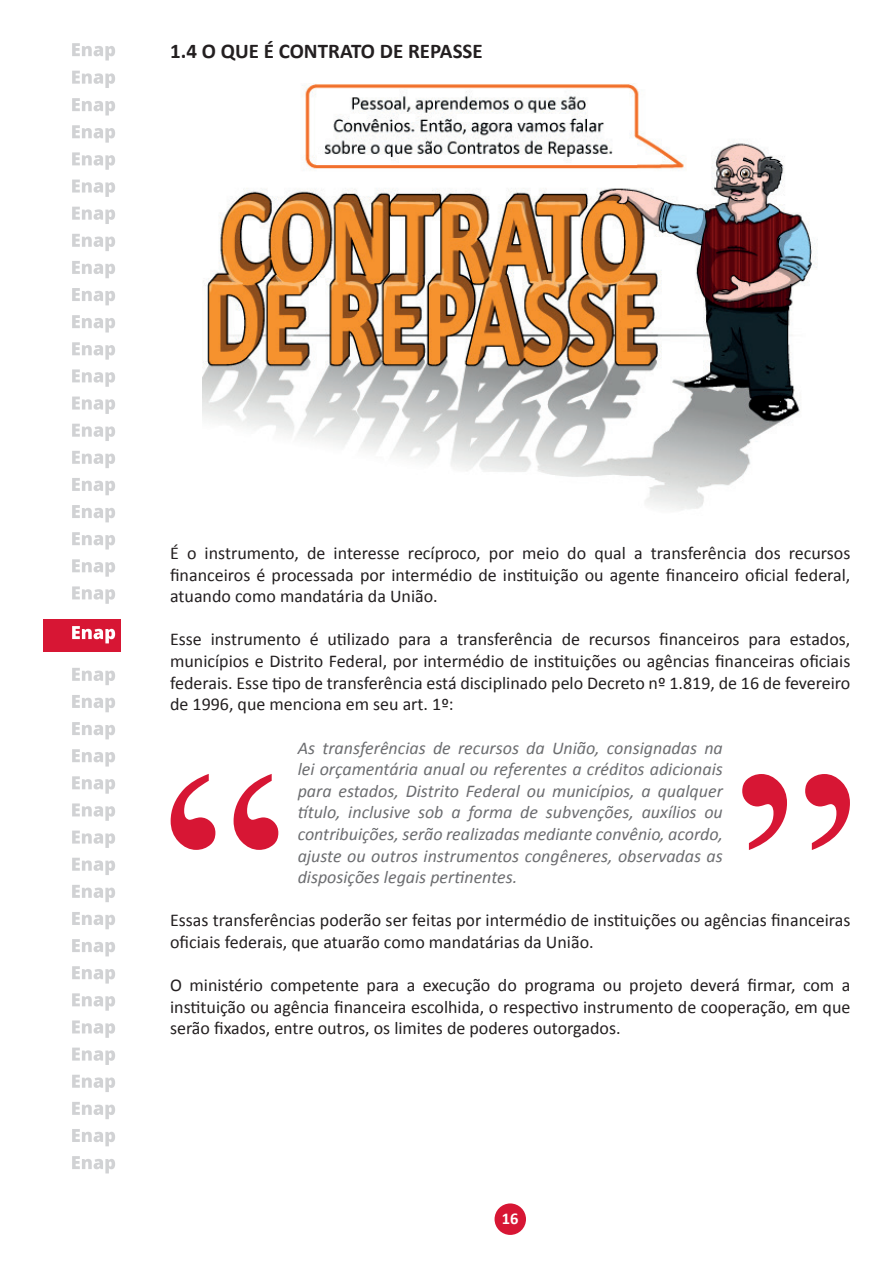
<style>
.page{position:relative;width:893px;height:1263px;background:#fff}
.page>*{position:absolute;margin:0;border:0;box-sizing:border-box;transform-origin:0 0}
.t1{font:700 21px "Calibri";color:#231f20}
.t2{font:18px/21.6px "Calibri";color:#231f20;text-align:justify}
.t3{font:italic 18px/21.6px "Calibri";color:#6c6d70;text-align:justify}
.t4{font:700 16.5px "Calibri";color:#fff}
</style>
<div class="page">
<div style="left:495px;top:1203px;width:31px;height:32px;background:#d71634;border-radius:50%"></div>
<div style="left:44px;top:619px;width:77px;height:32px;background:#d71634"></div>
<svg style="left:72px;top:626px;width:43px;height:17px"></svg>
<svg style="left:72px;top:98px;width:43px;height:17px"></svg>
<svg style="left:72px;top:125px;width:43px;height:18px"></svg>
<svg style="left:72px;top:152px;width:43px;height:18px"></svg>
<svg style="left:72px;top:180px;width:43px;height:17px"></svg>
<svg style="left:72px;top:207px;width:43px;height:17px"></svg>
<svg style="left:72px;top:234px;width:43px;height:17px"></svg>
<svg style="left:72px;top:261px;width:43px;height:17px"></svg>
<svg style="left:72px;top:288px;width:43px;height:17px"></svg>
<svg style="left:72px;top:315px;width:43px;height:17px"></svg>
<svg style="left:72px;top:342px;width:43px;height:18px"></svg>
<svg style="left:72px;top:369px;width:43px;height:18px"></svg>
<svg style="left:72px;top:397px;width:43px;height:17px"></svg>
<svg style="left:72px;top:424px;width:43px;height:17px"></svg>
<svg style="left:72px;top:451px;width:43px;height:17px"></svg>
<svg style="left:72px;top:478px;width:43px;height:17px"></svg>
<svg style="left:72px;top:505px;width:43px;height:17px"></svg>
<svg style="left:72px;top:532px;width:43px;height:17px"></svg>
<svg style="left:72px;top:559px;width:43px;height:18px"></svg>
<svg style="left:72px;top:586px;width:43px;height:18px"></svg>
<svg style="left:72px;top:668px;width:43px;height:17px"></svg>
<svg style="left:72px;top:695px;width:43px;height:17px"></svg>
<svg style="left:72px;top:722px;width:43px;height:17px"></svg>
<svg style="left:72px;top:749px;width:43px;height:17px"></svg>
<svg style="left:72px;top:776px;width:43px;height:18px"></svg>
<svg style="left:72px;top:803px;width:43px;height:18px"></svg>
<svg style="left:72px;top:830px;width:43px;height:18px"></svg>
<svg style="left:72px;top:858px;width:43px;height:17px"></svg>
<svg style="left:72px;top:885px;width:43px;height:17px"></svg>
<svg style="left:72px;top:912px;width:43px;height:17px"></svg>
<svg style="left:72px;top:939px;width:43px;height:17px"></svg>
<svg style="left:72px;top:966px;width:43px;height:17px"></svg>
<svg style="left:72px;top:993px;width:43px;height:18px"></svg>
<svg style="left:72px;top:1020px;width:43px;height:18px"></svg>
<svg style="left:72px;top:1047px;width:43px;height:18px"></svg>
<svg style="left:72px;top:1075px;width:43px;height:17px"></svg>
<svg style="left:72px;top:1102px;width:43px;height:17px"></svg>
<svg style="left:72px;top:1129px;width:43px;height:17px"></svg>
<svg style="left:72px;top:1156px;width:43px;height:17px"></svg>
<svg style="left:72px;top:71px;width:43px;height:17px"></svg>
<svg style="left:72px;top:43px;width:43px;height:18px"></svg>
<img style="left:203px;top:83px;width:615px;height:427px">
<svg style="left:234px;top:774px;width:44px;height:76px"></svg>
<svg style="left:171px;top:774px;width:44px;height:76px"></svg>
<svg style="left:742px;top:774px;width:45px;height:76px"></svg>
<svg style="left:805px;top:774px;width:45px;height:76px"></svg>
<p class="t1" style="left:170px;top:38px;width:314px">1.4 O QUE É CONTRATO DE REPASSE</p>
<p class="t2" style="left:170px;top:542px;width:682px">É o instrumento, de interesse recíproco, por meio do qual a transferência dos recursos financeiros é processada por intermédio de instituição ou agente financeiro oficial federal, atuando como mandatária da União.</p>
<p class="t2" style="left:170px;top:629px;width:682px">Esse instrumento é utilizado para a transferência de recursos financeiros para estados, municípios e Distrito Federal, por intermédio de instituições ou agências financeiras oficiais federais. Esse tipo de transferência está disciplinado pelo Decreto nº 1.819, de 16 de fevereiro de 1996, que menciona em seu art. 1º:</p>
<p class="t3" style="left:298px;top:736px;width:427px">As transferências de recursos da União, consignadas na lei orçamentária anual ou referentes a créditos adicionais para estados, Distrito Federal ou municípios, a qualquer título, inclusive sob a forma de subvenções, auxílios ou contribuições, serão realizadas mediante convênio, acordo, ajuste ou outros instrumentos congêneres, observadas as disposições legais pertinentes.</p>
<p class="t2" style="left:170px;top:909px;width:682px">Essas transferências poderão ser feitas por intermédio de instituições ou agências financeiras oficiais federais, que atuarão como mandatárias da União.</p>
<p class="t2" style="left:170px;top:974px;width:682px">O ministério competente para a execução do programa ou projeto deverá firmar, com a instituição ou agência financeira escolhida, o respectivo instrumento de cooperação, em que serão fixados, entre outros, os limites de poderes outorgados.</p>
<p class="t4" style="left:502px;top:1208px;width:18px">16</p>
</div>
